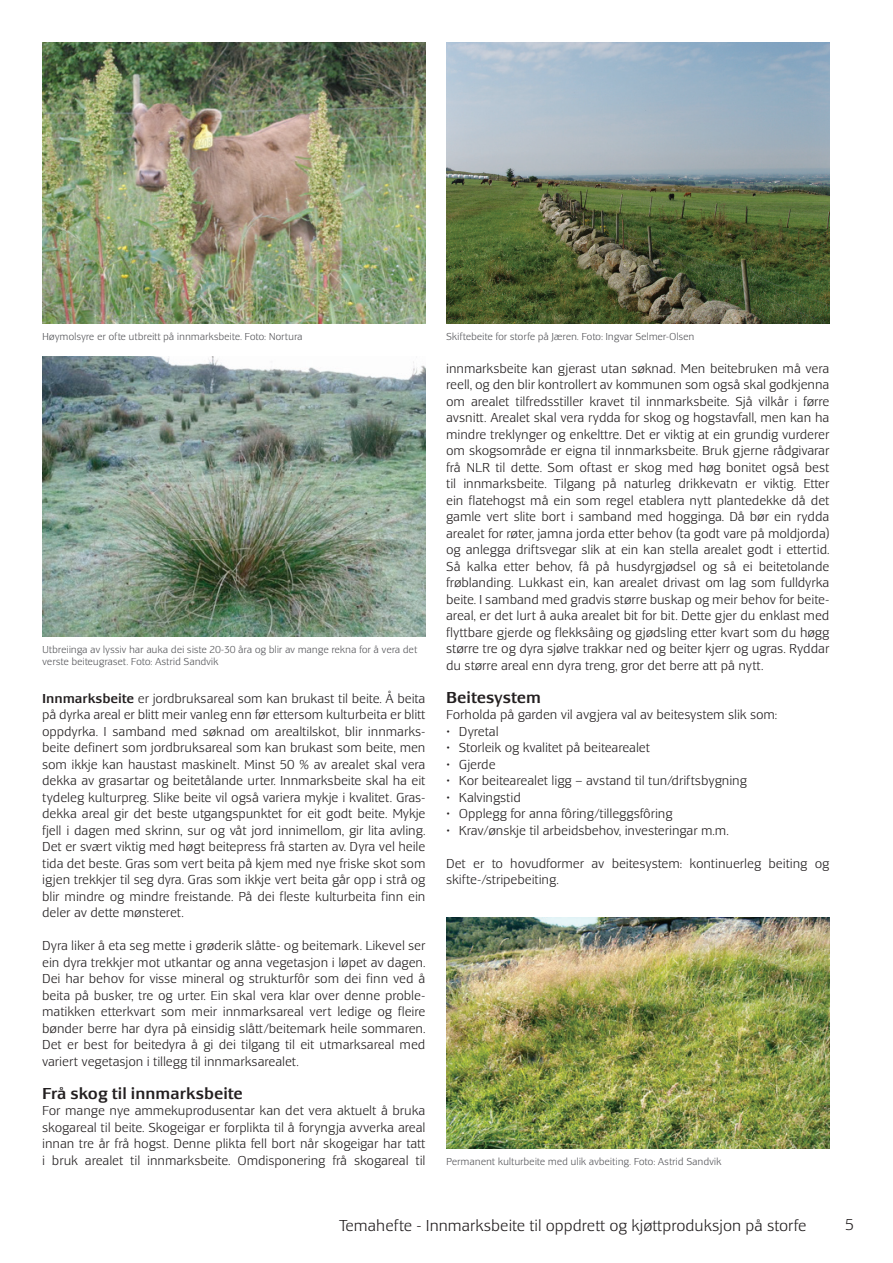
<style>
.page{position:relative;width:893px;height:1263px;background:#fff}
.page>*{position:absolute;margin:0;border:0;box-sizing:border-box;transform-origin:0 0}
.t1{font:16.5px "Lesmore Light TF";letter-spacing:.04em;color:#231f20}
.t2{font:16.5px "Lesmore Medium TF";letter-spacing:.04em;color:#231f20}
.t3{font:13.5px/16.5px "Lesmore Light TF";letter-spacing:.04em;color:#231f20;text-align:justify}
.t4{font:10.5px/12px "Lesmore Light TF";letter-spacing:.04em;color:#55565a}
.s1{font-family:"Lesmore Medium TF"}
</style>
<div class="page">
<img style="left:43px;top:43px;width:382px;height:280px">
<img style="left:43px;top:356px;width:382px;height:281px">
<img style="left:446px;top:43px;width:383px;height:280px">
<img style="left:446px;top:917px;width:383px;height:231px">
<p class="t4" style="left:43px;top:330px;width:261px">Høymolsyre er ofte utbreitt på innmarksbeite. Foto: Nortura</p>
<p class="t4" style="left:43px;top:643px;width:376px">Utbreiinga av lyssiv har auka dei siste 20-30 åra og blir av mange rekna for å vera det verste beiteugraset. Foto: Astrid Sandvik</p>
<p class="t3" style="left:43px;top:690px;width:384px"><span class="s1">Innmarksbeite</span> er jordbruksareal som kan brukast til beite. Å beita på dyrka areal er blitt meir vanleg enn før ettersom kulturbeita er blitt oppdyrka. I samband med søknad om arealtilskot, blir innmarks&shy;beite definert som jordbruksareal som kan brukast som beite, men som ikkje kan haustast maskinelt. Minst 50 % av arealet skal vera dekka av grasartar og beitetålande urter. Innmarksbeite skal ha eit tydeleg kulturpreg. Slike beite vil også variera mykje i kvalitet. Gras&shy;dekka areal gir det beste utgangspunktet for eit godt beite. Mykje fjell i dagen med skrinn, sur og våt jord innimellom, gir lita avling.<br>Det er svært viktig med høgt beitepress frå starten av. Dyra vel heile tida det beste. Gras som vert beita på kjem med nye friske skot som igjen trekkjer til seg dyra. Gras som ikkje vert beita går opp i strå og blir mindre og mindre freistande. På dei fleste kulturbeita finn ein deler av dette mønsteret.</p>
<p class="t3" style="left:43px;top:937px;width:384px">Dyra liker å eta seg mette i grøderik slåtte- og beitemark. Likevel ser ein dyra trekkjer mot utkantar og anna vegetasjon i løpet av dagen.<br>Dei har behov for visse mineral og strukturfôr som dei finn ved å beita på busker, tre og urter. Ein skal vera klar over denne proble&shy;matikken etterkvart som meir innmarksareal vert ledige og fleire bønder berre har dyra på einsidig slått/beitemark heile sommaren.<br>Det er best for beitedyra å gi dei tilgang til eit utmarksareal med variert vegetasjon i tillegg til innmarksarealet.</p>
<p class="t2" style="left:43px;top:1084px;width:201px">Frå skog til innmarksbeite</p>
<p class="t3" style="left:43px;top:1102px;width:384px">For mange nye ammekuprodusentar kan det vera aktuelt å bruka skogareal til beite. Skogeigar er forplikta til å foryngja avverka areal innan tre år frå hogst. Denne plikta fell bort når skogeigar har tatt i bruk arealet til innmarksbeite. Omdisponering frå skogareal til</p>
<p class="t4" style="left:446px;top:330px;width:249px">Skiftebeite for storfe på Jæren. Foto: Ingvar Selmer-Olsen</p>
<p class="t3" style="left:446px;top:360px;width:384px">innmarksbeite kan gjerast utan søknad. Men beitebruken må vera reell, og den blir kontrollert av kommunen som også skal godkjenna om arealet tilfredsstiller kravet til innmarksbeite. Sjå vilkår i førre avsnitt. Arealet skal vera rydda for skog og hogstavfall, men kan ha mindre treklynger og enkelttre. Det er viktig at ein grundig vurderer om skogsområde er eigna til innmarksbeite. Bruk gjerne rådgivarar frå NLR til dette. Som oftast er skog med høg bonitet også best til innmarksbeite. Tilgang på naturleg drikkevatn er viktig. Etter ein flatehogst må ein som regel etablera nytt plantedekke då det gamle vert slite bort i samband med hogginga. Då bør ein rydda arealet for røter, jamna jorda etter behov (ta godt vare på moldjorda) og anlegga driftsvegar slik at ein kan stella arealet godt i ettertid.<br>Så kalka etter behov, få på husdyrgjødsel og så ei beitetolande frøblanding. Lukkast ein, kan arealet drivast om lag som fulldyrka beite. I samband med gradvis større buskap og meir behov for beite&shy;areal, er det lurt å auka arealet bit for bit. Dette gjer du enklast med flyttbare gjerde og flekksåing og gjødsling etter kvart som du høgg større tre og dyra sjølve trakkar ned og beiter kjerr og ugras. Ryddar du større areal enn dyra treng, gror det berre att på nytt.</p>
<p class="t2" style="left:446px;top:688px;width:96px">Beitesystem</p>
<p class="t3" style="left:446px;top:706px;width:332px">Forholda på garden vil avgjera val av beitesystem slik som:</p>
<p class="t3" style="left:446px;top:723px;width:53px">• Dyretal</p>
<p class="t3" style="left:446px;top:739px;width:205px">• Storleik og kvalitet på beitearealet</p>
<p class="t3" style="left:446px;top:756px;width:50px">• Gjerde</p>
<p class="t3" style="left:446px;top:772px;width:302px">• Kor beitearealet ligg – avstand til tun/driftsbygning</p>
<p class="t3" style="left:446px;top:789px;width:76px">• Kalvingstid</p>
<p class="t3" style="left:446px;top:805px;width:227px">• Opplegg for anna fôring/tilleggsfôring</p>
<p class="t3" style="left:446px;top:822px;width:283px">• Krav/ønskje til arbeidsbehov, investeringar m.m.</p>
<p class="t3" style="left:446px;top:855px;width:384px">Det er to hovudformer av beitesystem: kontinuerleg beiting og skifte-/stripebeiting.</p>
<p class="t4" style="left:446px;top:1155px;width:276px">Permanent kulturbeite med ulik avbeiting. Foto: Astrid Sandvik</p>
<p class="t1" style="left:340px;top:1216px;width:468px">Temahefte - Innmarksbeite til oppdrett og kjøttproduksjon på storfe</p>
<p class="t1" style="left:845px;top:1215px;width:10px">5</p>
</div>
